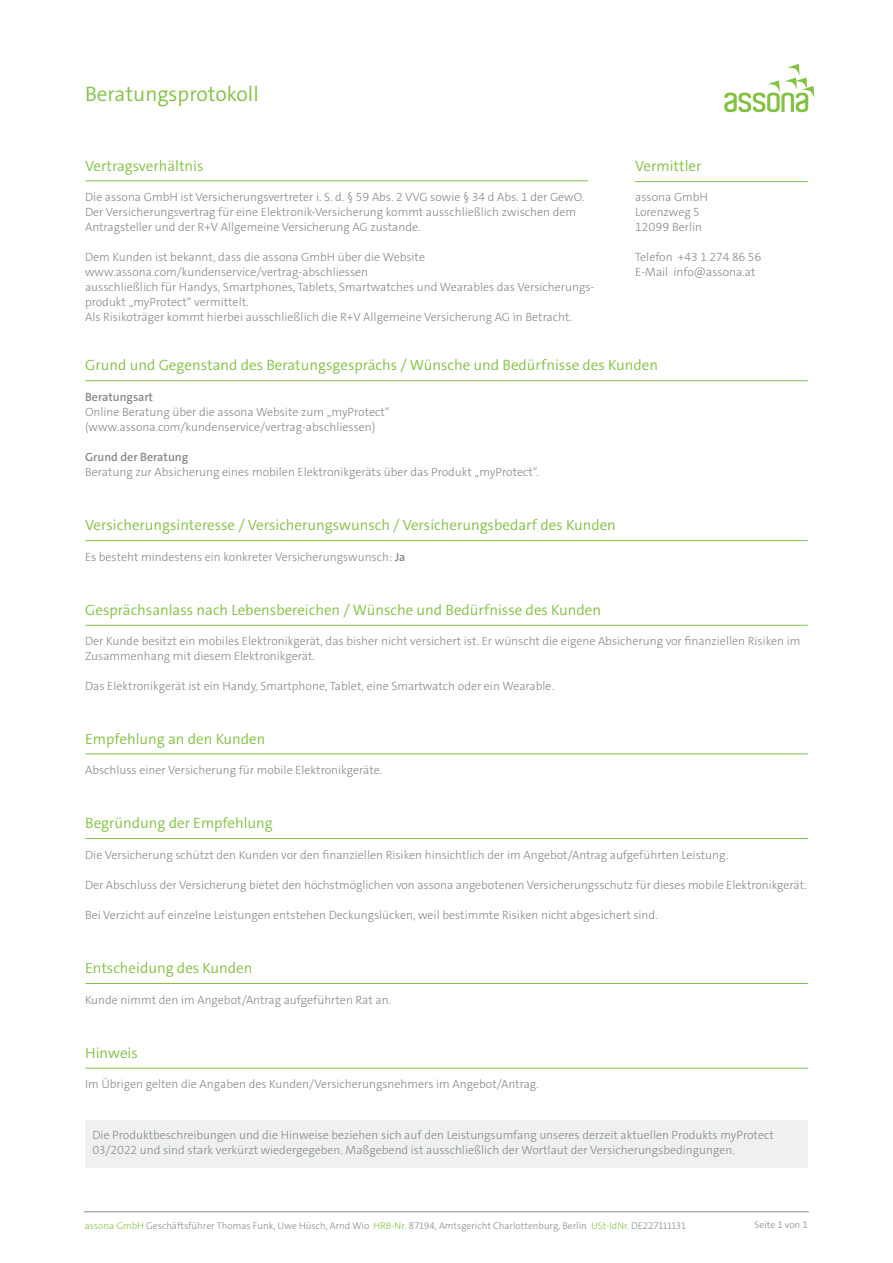
<style>
.page{position:relative;width:893px;height:1263px;background:#fff}
.page>*{position:absolute;margin:0;border:0;box-sizing:border-box;transform-origin:0 0}
.t1{font:300 21px "The Sans C4 s";color:#81c340}
.t2{font:300 15px "The Sans C4 s";color:#81c340}
.Untertitel_TheSans_P{font:300 12px/15px "The Sans C4 s";color:#878a8a}
.Untertitel_TheSans_P-2{font:600 12px "The Sans C4 s";color:#878a8a}
.t3{font:300 9.75px "The Sans C4 s";color:#878a8a}
.s1{font-weight:600}
.s2{color:#81c340}
</style>
<div class="page">
<div style="left:85px;top:1120px;width:723px;height:47px;background:#eff0f0"></div>
<hr style="left:635px;top:181px;width:173px;height:1px;background:#81c340">
<hr style="left:85px;top:180px;width:503px;height:1px;background:#81c340">
<hr style="left:85px;top:380px;width:723px;height:1px;background:#81c340">
<hr style="left:85px;top:540px;width:723px;height:1px;background:#81c340">
<hr style="left:85px;top:625px;width:723px;height:1px;background:#81c340">
<hr style="left:85px;top:753px;width:723px;height:1px;background:#81c340">
<hr style="left:85px;top:838px;width:723px;height:1px;background:#81c340">
<hr style="left:85px;top:983px;width:723px;height:1px;background:#81c340">
<hr style="left:85px;top:1068px;width:723px;height:1px;background:#81c340">
<svg style="left:724px;top:64px;width:90px;height:48px"></svg>
<hr style="left:84px;top:1211px;width:725px;height:1px;background:#878a8a">
<p class="t1" style="left:85px;top:80px;width:175px">Beratungsprotokoll</p>
<p class="t2" style="left:85px;top:156px;width:120px">Vertragsverhältnis</p>
<p class="Untertitel_TheSans_P" style="left:85px;top:189px;width:501px">Die assona GmbH ist Versicherungsvertreter i. S. d. § 59 Abs. 2 VVG sowie § 34 d Abs. 1 der GewO.<br>Der Versicherungsvertrag für eine Elektronik-Versicherung kommt ausschließlich zwischen dem<br>Antragsteller und der R+V Allgemeine Versicherung AG zustande.</p>
<p class="Untertitel_TheSans_P" style="left:85px;top:249px;width:511px">Dem Kunden ist bekannt, dass die assona GmbH über die Website www.assona.com/kundenservice/vertrag-abschliessen<br>ausschließlich für Handys, Smartphones, Tablets, Smartwatches und Wearables das Versicherungs&shy;produkt „myProtect“ vermittelt.</p>
<p class="Untertitel_TheSans_P" style="left:85px;top:309px;width:488px">Als Risikoträger kommt hierbei ausschließlich die R+V Allgemeine Versicherung AG in Betracht.</p>
<p class="t2" style="left:635px;top:156px;width:68px">Vermittler</p>
<p class="Untertitel_TheSans_P" style="left:635px;top:189px;width:74px">assona GmbH</p>
<p class="Untertitel_TheSans_P" style="left:635px;top:204px;width:65px">Lorenzweg 5</p>
<p class="Untertitel_TheSans_P" style="left:635px;top:219px;width:68px">12099 Berlin</p>
<p class="Untertitel_TheSans_P" style="left:635px;top:249px;width:128px">Telefon +43 1 274 86 56</p>
<p class="Untertitel_TheSans_P" style="left:635px;top:264px;width:122px">E-Mail info@assona.at</p>
<p class="t2" style="left:85px;top:356px;width:574px">Grund und Gegenstand des Beratungsgesprächs / Wünsche und Bedürfnisse des Kunden</p>
<p class="Untertitel_TheSans_P-2" style="left:85px;top:389px;width:70px">Beratungsart</p>
<p class="Untertitel_TheSans_P" style="left:85px;top:404px;width:306px">Online Beratung über die assona Website zum „myProtect“</p>
<p class="Untertitel_TheSans_P" style="left:85px;top:419px;width:292px">(www.assona.com/kundenservice/vertrag-abschliessen)</p>
<p class="Untertitel_TheSans_P-2" style="left:85px;top:449px;width:105px">Grund der Beratung</p>
<p class="Untertitel_TheSans_P" style="left:85px;top:464px;width:455px">Beratung zur Absicherung eines mobilen Elektronikgeräts über das Produkt „myProtect“.</p>
<p class="t2" style="left:85px;top:516px;width:532px">Versicherungsinteresse / Versicherungswunsch / Versicherungsbedarf des Kunden</p>
<p class="Untertitel_TheSans_P" style="left:85px;top:549px;width:322px">Es besteht mindestens ein konkreter Versicherungswunsch: <span class="s1">Ja</span></p>
<p class="t2" style="left:85px;top:600px;width:517px">Gesprächsanlass nach Lebensbereichen / Wünsche und Bedürfnisse des Kunden</p>
<p class="Untertitel_TheSans_P" style="left:85px;top:634px;width:717px">Der Kunde besitzt ein mobiles Elektronikgerät, das bisher nicht versichert ist. Er wünscht die eigene Absicherung vor finanziellen Risiken im<br>Zusammenhang mit diesem Elektronikgerät.</p>
<p class="Untertitel_TheSans_P" style="left:85px;top:679px;width:471px">Das Elektronikgerät ist ein Handy, Smartphone, Tablet, eine Smartwatch oder ein Wearable.</p>
<p class="t2" style="left:85px;top:729px;width:182px">Empfehlung an den Kunden</p>
<p class="Untertitel_TheSans_P" style="left:85px;top:762px;width:299px">Abschluss einer Versicherung für mobile Elektronikgeräte.</p>
<p class="t2" style="left:85px;top:813px;width:189px">Begründung der Empfehlung</p>
<p class="Untertitel_TheSans_P" style="left:85px;top:847px;width:645px">Die Versicherung schützt den Kunden vor den finanziellen Risiken hinsichtlich der im Angebot/Antrag aufgeführten Leistung.</p>
<p class="Untertitel_TheSans_P" style="left:85px;top:877px;width:723px">Der Abschluss der Versicherung bietet den höchstmöglichen von assona angebotenen Versicherungsschutz für dieses mobile Elektronikgerät.</p>
<p class="Untertitel_TheSans_P" style="left:85px;top:907px;width:574px">Bei Verzicht auf einzelne Leistungen entstehen Deckungslücken, weil bestimmte Risiken nicht abgesichert sind.</p>
<p class="t2" style="left:85px;top:958px;width:169px">Entscheidung des Kunden</p>
<p class="Untertitel_TheSans_P" style="left:85px;top:992px;width:308px">Kunde nimmt den im Angebot/Antrag aufgeführten Rat an.</p>
<p class="t2" style="left:85px;top:1043px;width:54px">Hinweis</p>
<p class="Untertitel_TheSans_P" style="left:85px;top:1077px;width:455px">Im Übrigen gelten die Angaben des Kunden/Versicherungsnehmers im Angebot/Antrag.</p>
<p class="Untertitel_TheSans_P" style="left:92px;top:1127px;width:683px">Die Produktbeschreibungen und die Hinweise beziehen sich auf den Leistungsumfang unseres derzeit aktuellen Produkts myProtect<br>03/2022 und sind stark verkürzt wiedergegeben. Maßgebend ist ausschließlich der Wortlaut der Versicherungsbedingungen.</p>
<p class="t3" style="left:85px;top:1219px;width:602px"><span class="s2">assona GmbH</span> Geschäftsführer Thomas Funk, Uwe Hüsch, Arnd Wio <span class="s2">HRB-Nr.</span> 87194, Amtsgericht Charlottenburg, Berlin <span class="s2">USt-IdNr.</span> DE227111131</p>
<p class="t3" style="left:754px;top:1218px;width:55px">Seite 1 von 1</p>
</div>
